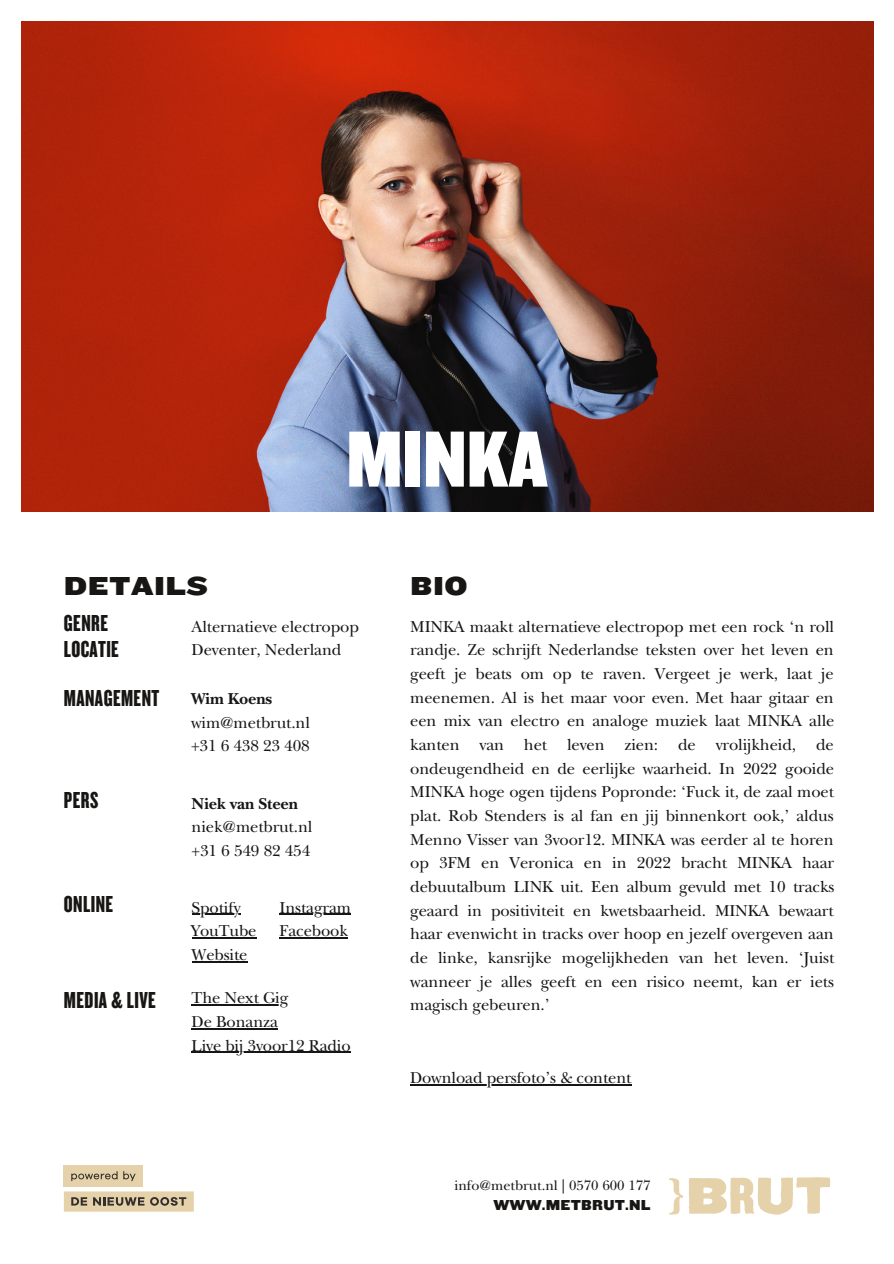
<style>
.page{position:relative;width:894px;height:1264px;background:#fff}
.page>*{position:absolute;margin:0;border:0;box-sizing:border-box;transform-origin:0 0}
.t1{font:82.5px "Knockout HTF70 Full Welterwt";color:#fff}
.t2{font:27px "Knockout HTF73 Full Heviweight";letter-spacing:.015em;color:#171615}
.t3{font:24px/26px "Knockout HTF68 Full Featherwt";letter-spacing:.02em;color:#171615}
.t4{font:16.5px/23.7px "New Baskerville Std";letter-spacing:-.005em;color:#171615}
.t5{font:700 16.5px "New Baskerville Std";letter-spacing:-.005em;color:#171615}
.t6{font:15px "Knockout HTF72 Full Cruiserwt";letter-spacing:.015em;color:#171615}
.t7{font:14.25px "New Baskerville Std";color:#171615}
</style>
<div class="page">
<div style="left:64px;top:1165px;width:79px;height:21px;background:#e6d2aa"></div>
<div style="left:64px;top:1191px;width:130px;height:20px;background:#e6d2aa"></div>
<svg style="left:71px;top:1171px;width:46px;height:10px"></svg>
<svg style="left:123px;top:1171px;width:13px;height:10px"></svg>
<svg style="left:71px;top:1197px;width:16px;height:8px"></svg>
<svg style="left:93px;top:1197px;width:51px;height:8px"></svg>
<svg style="left:150px;top:1197px;width:36px;height:8px"></svg>
<svg style="left:669px;top:1177px;width:161px;height:37px"></svg>
<img style="left:21px;top:21px;width:851px;height:490px">
<hr style="left:192px;top:913px;width:48px;height:1px;background:#171615">
<hr style="left:192px;top:937px;width:64px;height:1px;background:#171615">
<hr style="left:192px;top:961px;width:55px;height:1px;background:#171615">
<hr style="left:191px;top:1004px;width:97px;height:1px;background:#171615">
<hr style="left:191px;top:1028px;width:87px;height:1px;background:#171615">
<hr style="left:191px;top:1051px;width:159px;height:2px;background:#171615">
<hr style="left:279px;top:913px;width:72px;height:1px;background:#171615">
<hr style="left:279px;top:937px;width:69px;height:1px;background:#171615">
<hr style="left:410px;top:1084px;width:221px;height:1px;background:#171615">
<h2 class="t2" style="left:64px;top:571px;width:146px">DETAILS</h2>
<h1 class="t1" style="left:346px;top:416px;width:203px">MINKA</h1>
<h2 class="t2" style="left:410px;top:571px;width:59px">BIO</h2>
<h3 class="t3" style="left:64px;top:611px;width:56px">GENRE<br>LOCATIE</h3>
<h3 class="t3" style="left:64px;top:685px;width:97px">MANAGEMENT</h3>
<h3 class="t3" style="left:64px;top:787px;width:36px">PERS</h3>
<h3 class="t3" style="left:64px;top:891px;width:51px">ONLINE</h3>
<h3 class="t3" style="left:64px;top:987px;width:93px">MEDIA &amp; LIVE</h3>
<p class="t4" style="left:191px;top:617px;width:169px">Alternatieve electropop<br>Deventer, Nederland</p>
<p class="t5" style="left:191px;top:692px;width:83px">Wim Koens</p>
<p class="t4" style="left:191px;top:712px;width:120px">wim@metbrut.nl +31 6 438 23 408</p>
<p class="t5" style="left:191px;top:797px;width:108px">Niek van Steen</p>
<p class="t4" style="left:191px;top:817px;width:122px">niek@metbrut.nl +31 6 549 82 454</p>
<p class="t4" style="left:192px;top:897px;width:66px">Spotify<br>YouTube<br>Website</p>
<p class="t4" style="left:191px;top:988px;width:160px">The Next Gig<br>De Bonanza<br>Live bij 3voor12 Radio</p>
<p class="t4" style="left:279px;top:897px;width:73px">Instagram<br>Facebook</p>
<p class="t4" style="left:410px;top:617px;width:425px;text-align:justify">MINKA maakt alternatieve electropop met een rock ‘n roll randje. Ze schrijft Nederlandse teksten over het leven en geeft je beats om op te raven. Vergeet je werk, laat je meenemen. Al is het maar voor even. Met haar gitaar en een mix van electro en analoge muziek laat MINKA alle kanten van het leven zien: de vrolijkheid, de ondeugendheid en de eerlijke waarheid. In 2022 gooide MINKA hoge ogen tijdens Popronde: ‘Fuck it, de zaal moet plat. Rob Stenders is al fan en jij binnenkort ook,’ aldus Menno Visser van 3voor12. MINKA was eerder al te horen op 3FM en Veronica en in 2022 bracht MINKA haar debuutalbum LINK uit. Een album gevuld met 10 tracks geaard in positiviteit en kwetsbaarheid. MINKA bewaart haar evenwicht in tracks over hoop en jezelf overgeven aan de linke, kansrijke mogelijkheden van het leven. ‘Juist wanneer je alles geeft en een risico neemt, kan er iets magisch gebeuren.’</p>
<p class="t4" style="left:410px;top:1068px;width:223px">Download persfoto’s &amp; content</p>
<p class="t7" style="left:454px;top:1180px;width:198px">info@metbrut.nl | 0570 600 177</p>
<p class="t6" style="left:493px;top:1196px;width:158px">WWW.METBRUT.NL</p>
</div>
